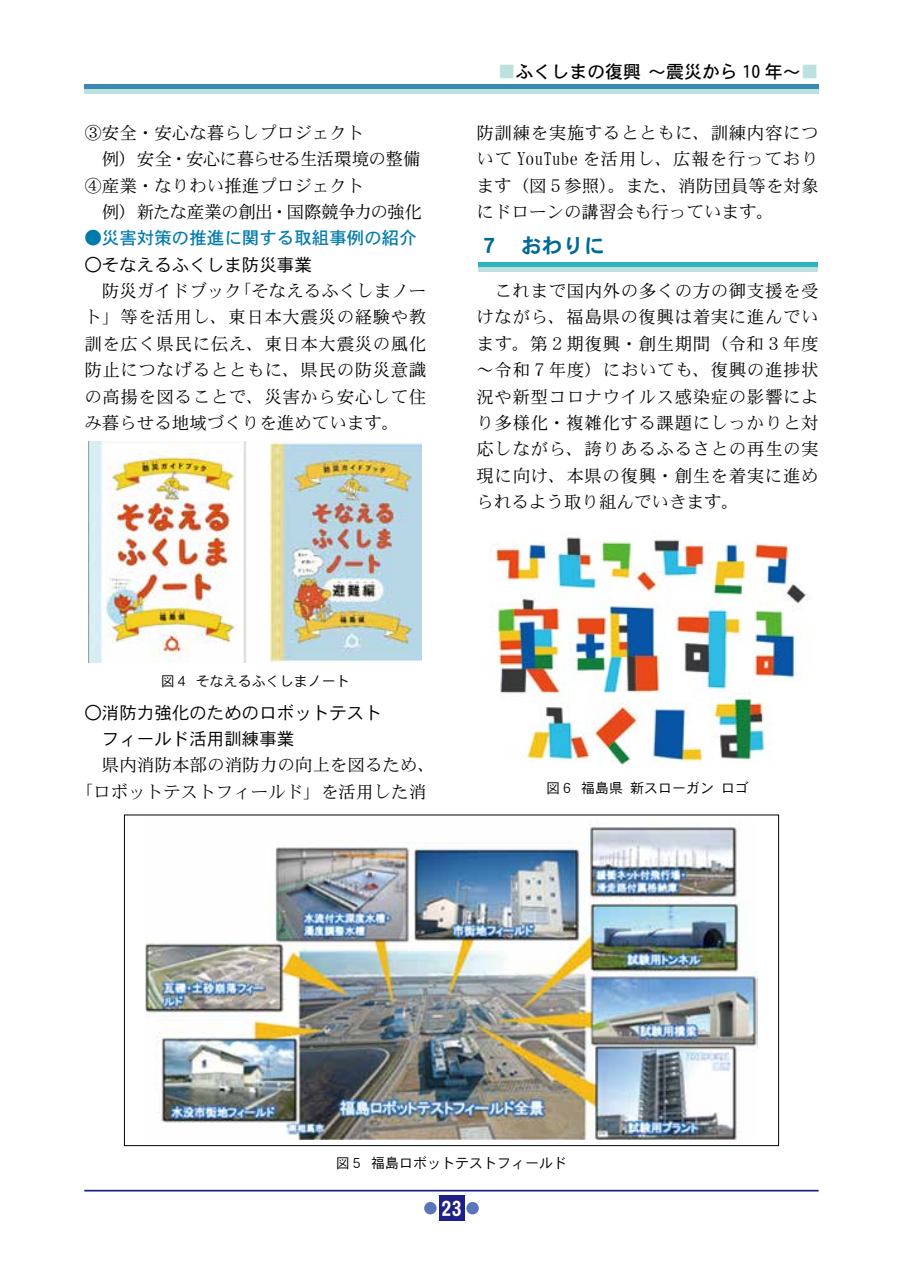
<style>
.page{position:relative;width:903px;height:1275px;background:#fff}
.page>*{position:absolute;margin:0;border:0;box-sizing:border-box;transform-origin:0 0}
.t1{font:21px "DFHS Gothic W7 WIN RKSJ H";color:#006a94}
.t2{font:21px "DFHS Gothic W7 WIN RKSJ H";color:#fff}
.t3{font:17.85px "DFHS Gothic W5 WIN RKSJ H";color:#000}
.t4{font:17.5px/26.2px "DFHS Mincho W3 WIN RKSJ H";color:#000;text-align:justify}
.t5{font:17.5px/26.4px "DFHS Gothic W3 WIN RKSJ H";color:#000}
.t6{font:17.5px "DFHS Gothic W5 WIN RKSJ H";color:#007bae}
.t7{font:14px "DFHS Gothic W3 WIN RKSJ H";color:#000}
.s1{color:#bce1df}
</style>
<div class="page">
<hr style="left:84px;top:1190px;width:735px;height:1px;background:#1d2088">
<div style="left:439px;top:1196px;width:25px;height:25px;background:#1d2088"></div>
<div style="left:466px;top:1202px;width:13px;height:12px;background:#5976ba;border-radius:50%"></div>
<div style="left:424px;top:1202px;width:13px;height:12px;background:#5976ba;border-radius:50%"></div>
<div style="left:84px;top:89px;width:735px;height:5px;background:#bce1df"></div>
<div style="left:84px;top:84px;width:735px;height:5px;background:#3a89b0"></div>
<div style="left:479px;top:267px;width:339px;height:5px;background:#bce1df"></div>
<div style="left:479px;top:262px;width:339px;height:5px;background:#2fb2b9"></div>
<img style="left:89px;top:442px;width:332px;height:220px">
<img style="left:145px;top:820px;width:613px;height:319px">
<img style="left:491px;top:537px;width:320px;height:228px">
<p class="t4" style="left:84px;top:120px;width:339px;text-align:left">③安全・安心な暮らしプロジェクト<br>　例）安全・安心に暮らせる生活環境の整備<br>④産業・なりわい推進プロジェクト<br>　例）新たな産業の創出・国際競争力の強化</p>
<p class="t6" style="left:84px;top:229px;width:334px">●災害対策の推進に関する取組事例の紹介</p>
<p class="t5" style="left:84px;top:252px;width:229px">○そなえるふくしま防災事業</p>
<p class="t4" style="left:84px;top:278px;width:344px">　防災ガイドブック「そなえるふくしまノート」等を活用し、東日本大震災の経験や教訓を広く県民に伝え、東日本大震災の風化防止につなげるとともに、県民の防災意識の高揚を図ることで、災害から安心して住み暮らせる地域づくりを進めています。</p>
<p class="t3" style="left:498px;top:63px;width:322px"><span class="s1">■</span>ふくしまの復興～震災から 10 年～<span class="s1">■</span></p>
<p class="t4" style="left:476px;top:120px;width:344px">防訓練を実施するとともに、訓練内容について YouTube を活用し、広報を行っております（図５参照）。また、消防団員等を対象にドローンの講習会も行っています。</p>
<p class="t1" style="left:479px;top:234px;width:127px">７　おわりに</p>
<p class="t4" style="left:476px;top:278px;width:344px">　これまで国内外の多くの方の御支援を受けながら、福島県の復興は着実に進んでいます。第２期復興・創生期間（令和３年度～令和７年度）においても、復興の進捗状況や新型コロナウイルス感染症の影響により多様化・複雑化する課題にしっかりと対応しながら、誇りあるふるさとの再生の実現に向け、本県の復興・創生を着実に進められるよう取り組んでいきます。</p>
<p class="t7" style="left:161px;top:674px;width:190px">図４ そなえるふくしまノート</p>
<p class="t5" style="left:84px;top:700px;width:299px">○消防力強化のためのロボットテスト　フィールド活用訓練事業</p>
<p class="t4" style="left:76px;top:752px;width:361px;text-align:center">　県内消防本部の消防力の向上を図るため、「ロボットテストフィールド」を活用した消</p>
<p class="t7" style="left:546px;top:781px;width:204px">図６ 福島県 新スローガン ロゴ</p>
<p class="t7" style="left:336px;top:1156px;width:232px">図５ 福島ロボットテストフィールド</p>
<p class="t2" style="left:441px;top:1198px;width:23px">23</p>
</div>
